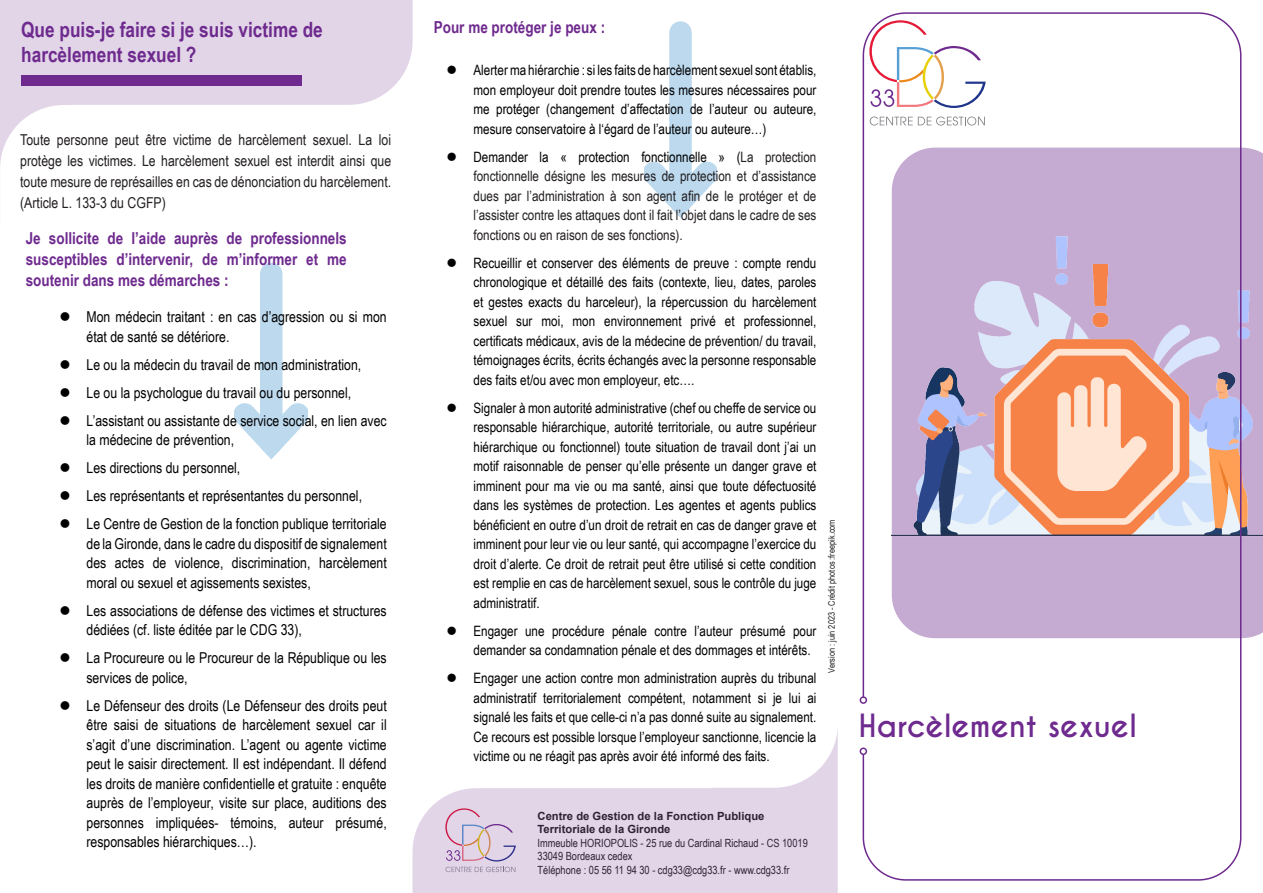
<style>
.page{position:relative;width:1263px;height:893px;background:#fff}
.page>*{position:absolute;margin:0;border:0;box-sizing:border-box;transform-origin:0 0}
.t1{font:700 30px "Caviar Dreams";color:#6e2a8e}
.TITRES{font:700 21px "Arial Narrow";color:#6e2a8e}
.Paragraphe{font:700 16.5px/21px "Arial Narrow";color:#6e2a8e;text-align:justify}
.t2{font:15px/19.5px "Arial Narrow";color:#000002}
.Paragraphe-2{font:15px/21px "Arial Narrow";color:#231f20;text-align:justify}
.t3{font:14.25px/19.5px "Arial Narrow";color:#000002;text-align:justify}
.t4{font:14.25px/19.5px "Arial Narrow";color:#231f20;text-align:justify}
.t5{font:11.25px "Arial Narrow";color:#231f20}
.t6{font:700 11.25px/13.5px "Arial";color:#231f20}
.t7{font:9px "Arial Narrow";color:#231f20}
.s1{color:#000002}
</style>
<div class="page">
<svg style="left:870px;top:117px;width:115px;height:9px"></svg>
<svg style="left:869px;top:20px;width:117px;height:88px"></svg>
<div style="left:892px;top:148px;width:371px;height:490px;background:#c5aad2"></div>
<img style="left:892px;top:200px;width:371px;height:373px">
<div style="left:260px;top:274px;width:22px;height:169px;background:#bcd9ee"></div>
<svg style="left:235px;top:383px;width:73px;height:77px"></svg>
<div style="left:669px;top:33px;width:23px;height:169px;background:#bcd9ee"></div>
<svg style="left:644px;top:141px;width:73px;height:77px"></svg>
<svg style="left:0;top:0;width:413px;height:165px;fill:#e2d5e8"></svg>
<div style="left:863px;top:12px;width:378px;height:869px;border:2px solid #6e2a8e;border-radius:43px"></div>
<div style="left:860px;top:747px;width:7px;height:8px;border:2px solid #6e2a8e;border-radius:50%"></div>
<div style="left:860px;top:696px;width:7px;height:8px;border:2px solid #6e2a8e;border-radius:50%"></div>
<svg style="left:412px;top:729px;width:426px;height:164px;fill:#e2d5e8"></svg>
<div style="left:21px;top:75px;width:281px;height:11px;background:#6e2a8e"></div>
<p class="TITRES" style="left:21px;top:13px;width:303px">Que puis-je faire si je suis victime de</p>
<p class="Paragraphe" style="left:434px;top:16px;width:173px">Pour me protéger je peux :</p>
<p class="TITRES" style="left:21px;top:38px;width:177px">harcèlement sexuel ?</p>
<p class="Paragraphe-2" style="left:20px;top:129px;width:372px">Toute personne peut être victime de harcèlement sexuel. La loi protège les victimes. Le harcèlement sexuel est interdit ainsi que toute mesure de représailles en cas de dénonciation du harcèlement. (Article L. 133-3 du CGFP)</p>
<p class="Paragraphe" style="left:26px;top:227px;width:323px">Je sollicite de l’aide auprès de professionnels susceptibles d’intervenir, de m’informer et me soutenir dans mes démarches :</p>
<p class="t2" style="left:86px;top:307px;width:302px">Mon médecin traitant : en cas d’agression ou si mon état de santé se détériore.</p>
<p class="t2" style="left:86px;top:354px;width:276px">Le ou la médecin du travail de mon administration,</p>
<p class="t2" style="left:86px;top:382px;width:266px">Le ou la psychologue du travail ou du personnel,</p>
<p class="t2" style="left:86px;top:410px;width:302px">L’assistant ou assistante de service social, en lien avec la médecine de prévention,</p>
<p class="t2" style="left:86px;top:458px;width:155px">Les directions du personnel,</p>
<p class="t2" style="left:86px;top:486px;width:277px">Les représentants et représentantes du personnel,</p>
<p class="t2" style="left:86px;top:514px;width:302px;text-align:justify">Le Centre de Gestion de la fonction publique territoriale de la Gironde, dans le cadre du dispositif de signalement des actes de violence, discrimination, harcèlement moral ou sexuel et agissements sexistes,</p>
<p class="t2" style="left:86px;top:600px;width:302px">Les associations de défense des victimes et structures dédiées (cf. liste éditée par le CDG 33),</p>
<p class="t2" style="left:86px;top:648px;width:302px">La Procureure ou le Procureur de la République ou les services de police,</p>
<p class="t2" style="left:86px;top:695px;width:302px;text-align:justify">Le Défenseur des droits (Le Défenseur des droits peut être saisi de situations de harcèlement sexuel car il s’agit d’une discrimination. L’agent ou agente victime peut le saisir directement. Il est indépendant. Il défend les droits de manière confidentielle et gratuite : enquête auprès de l’employeur, visite sur place, auditions des personnes impliquées- témoins, auteur présumé, responsables hiérarchiques…).</p>
<p class="t3" style="left:473px;top:60px;width:344px">Alerter ma hiérarchie : si les faits de harcèlement sexuel sont établis, mon employeur doit prendre toutes les mesures nécessaires pour me protéger (changement d’affectation de l’auteur ou auteure, mesure conservatoire à l‘égard de l’auteur ou auteure…)</p>
<p class="t4" style="left:473px;top:146px;width:344px"><span class="s1">Demander la « protection fonctionnelle » (</span>La protection fonctionnelle désigne les mesures de protection et d’assistance dues par l’administration à son agent afin de le protéger et de l’assister contre les attaques dont il fait l’objet dans le cadre de ses fonctions ou en raison de ses fonctions).</p>
<p class="t3" style="left:473px;top:252px;width:344px">Recueillir et conserver des éléments de preuve : compte rendu chronologique et détaillé des faits (contexte, lieu, dates, paroles et gestes exacts du harceleur), la répercussion du harcèlement sexuel sur moi, mon environnement privé et professionnel, certificats médicaux, avis de la médecine de prévention/ du travail, témoignages écrits, écrits échangés avec la personne responsable des faits et/ou avec mon employeur, etc….</p>
<p class="t3" style="left:473px;top:397px;width:344px">Signaler à mon autorité administrative (chef ou cheffe de service ou responsable hiérarchique, autorité territoriale, ou autre supérieur hiérarchique ou fonctionnel) toute situation de travail dont j’ai un motif raisonnable de penser qu’elle présente un danger grave et imminent pour ma vie ou ma santé, ainsi que toute défectuosité dans les systèmes de protection. Les agentes et agents publics bénéficient en outre d’un droit de retrait en cas de danger grave et imminent pour leur vie ou leur santé, qui accompagne l’exercice du droit d’alerte. Ce droit de retrait peut être utilisé si cette condition est remplie en cas de harcèlement sexuel, sous le contrôle du juge administratif.</p>
<p class="t3" style="left:473px;top:620px;width:344px">Engager une procédure pénale contre l’auteur présumé pour demander sa condamnation pénale et des dommages et intérêts.</p>
<p class="t3" style="left:473px;top:668px;width:344px">Engager une action contre mon administration auprès du tribunal administratif territorialement compétent, notamment si je lui ai signalé les faits et que celle-ci n’a pas donné suite au signalement.<br>Ce recours est possible lorsque l’employeur sanctionne, licencie la victime ou ne réagit pas après avoir été informé des faits.</p>
<p class="t6" style="left:538px;top:809px;width:228px">Centre de Gestion de la Fonction Publique<br>Territoriale de la Gironde</p>
<p class="t5" style="left:538px;top:835px;width:272px">Immeuble HORIOPOLIS - 25 rue du Cardinal Richaud - CS 10019</p>
<p class="t5" style="left:538px;top:848px;width:96px">33049 Bordeaux cedex</p>
<p class="t5" style="left:538px;top:862px;width:253px">Téléphone : 05 56 11 94 30 - cdg33@cdg33.fr - www.cdg33.fr</p>
<p class="t7" style="left:825px;top:673px;width:155px;rotate:-90deg">Version : juin 2023 - Crédit photos :freepik.com</p>
<p class="t1" style="left:859px;top:708px;width:279px">Harcèlement sexuel</p>
</div>
